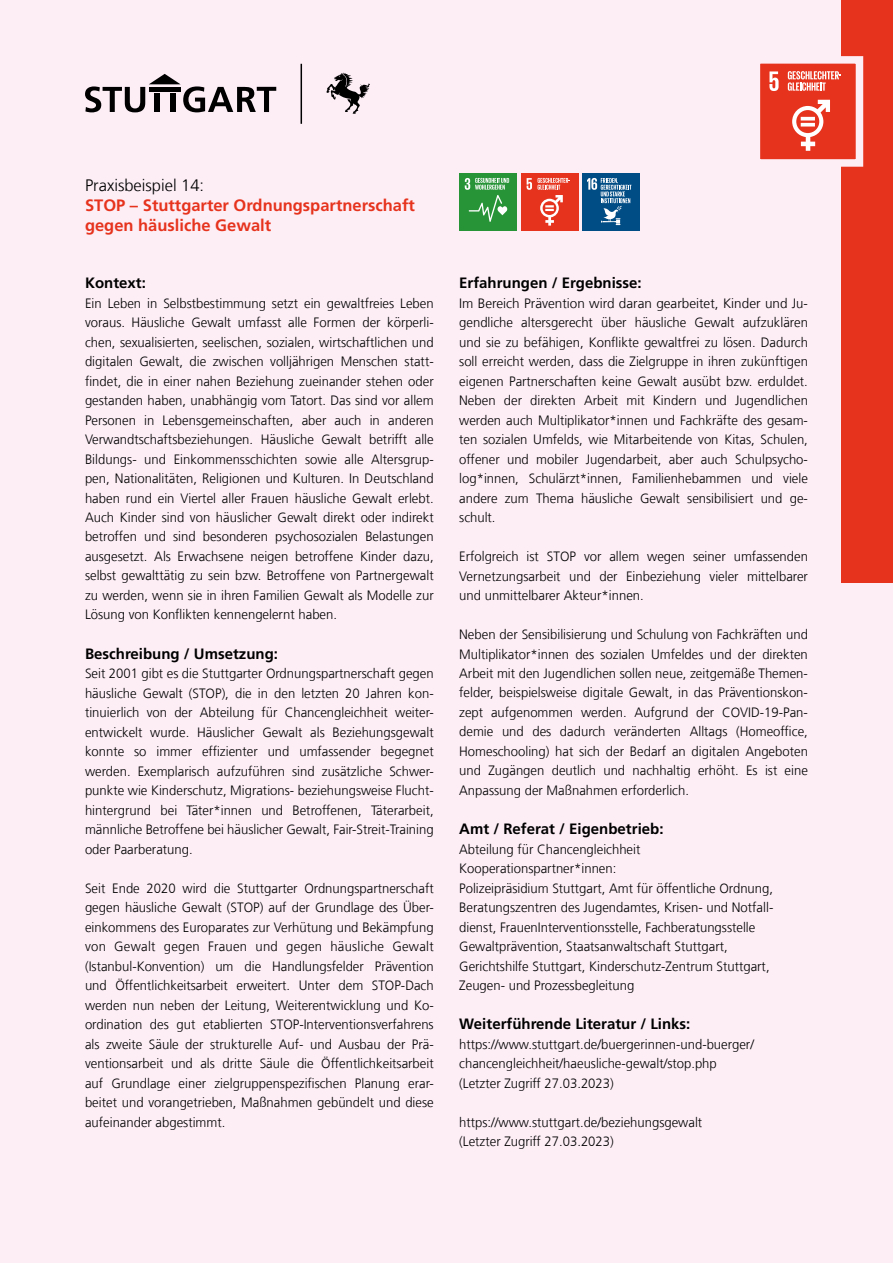
<style>
.page{position:relative;width:893px;height:1263px;background:#fdeef6}
.page>*{position:absolute;margin:0;border:0;box-sizing:border-box;transform-origin:0 0}
.t1{font:700 16.5px/19.8px "Frutiger LT Com";color:#e6331d}
.t2{font:700 15px "Frutiger LT Com";color:#000}
.Fliesstext_Block_9_13{font:300 13.5px/19.5px "Frutiger LT Com";color:#000;text-align:justify}
.s1{font-weight:300;color:#000}
</style>
<div class="page">
<svg style="left:85px;top:74px;width:191px;height:38px"></svg>
<svg style="left:326px;top:72px;width:44px;height:42px"></svg>
<hr style="left:301px;top:64px;width:1px;height:60px;background:#000">
<div style="left:842px;top:0;width:51px;height:583px;background:#e6331d"></div>
<svg style="left:760px;top:52px;width:104px;height:118px"></svg>
<div style="left:459px;top:173px;width:58px;height:58px;background:#289438"></div>
<svg style="left:465px;top:178px;width:44px;height:44px"></svg>
<div style="left:521px;top:173px;width:57px;height:58px;background:#e6331d"></div>
<svg style="left:527px;top:178px;width:5px;height:12px"></svg>
<svg style="left:538px;top:178px;width:32px;height:48px"></svg>
<div style="left:583px;top:173px;width:57px;height:58px;background:#004c84"></div>
<svg style="left:587px;top:178px;width:44px;height:47px"></svg>
<h1 class="t1" style="left:85px;top:176px;width:331px"><span class="s1">Praxisbeispiel 14:<br></span>STOP – Stuttgarter Ordnungspartnerschaft gegen häusliche Gewalt</h1>
<h2 class="t2" style="left:85px;top:274px;width:62px">Kontext:</h2>
<p class="Fliesstext_Block_9_13" style="left:85px;top:293px;width:350px">Ein Leben in Selbstbestimmung setzt ein gewaltfreies Leben voraus. Häusliche Gewalt umfasst alle Formen der körperli&shy;chen, sexualisierten, seelischen, sozialen, wirtschaftlichen und digitalen Gewalt, die zwischen volljährigen Menschen statt&shy;findet, die in einer nahen Beziehung zueinander stehen oder gestanden haben, unabhängig vom Tatort. Das sind vor allem Personen in Lebensgemeinschaften, aber auch in anderen Verwandtschaftsbeziehungen. Häusliche Gewalt betrifft alle Bildungs- und Einkommensschichten sowie alle Altersgrup&shy;pen, Nationalitäten, Religionen und Kulturen. In Deutschland haben rund ein Viertel aller Frauen häusliche Gewalt erlebt.<br>Auch Kinder sind von häuslicher Gewalt direkt oder indirekt betroffen und sind besonderen psychosozialen Belastungen ausgesetzt. Als Erwachsene neigen betroffene Kinder dazu, selbst gewalttätig zu sein bzw. Betroffene von Partnergewalt zu werden, wenn sie in ihren Familien Gewalt als Modelle zur Lösung von Konflikten kennengelernt haben.</p>
<h2 class="t2" style="left:85px;top:645px;width:195px">Beschreibung / Umsetzung:</h2>
<p class="Fliesstext_Block_9_13" style="left:85px;top:664px;width:350px">Seit 2001 gibt es die Stuttgarter Ordnungspartnerschaft gegen häusliche Gewalt (STOP), die in den letzten 20 Jahren kon&shy;tinuierlich von der Abteilung für Chancengleichheit weiter&shy;entwickelt wurde. Häuslicher Gewalt als Beziehungsgewalt konnte so immer effizienter und umfassender begegnet werden. Exemplarisch aufzuführen sind zusätzliche Schwer&shy;punkte wie Kinderschutz, Migrations- beziehungsweise Flucht&shy;hintergrund bei Täter*innen und Betroffenen, Täterarbeit, männliche Betroffene bei häuslicher Gewalt, Fair-Streit-Training oder Paarberatung.</p>
<p class="Fliesstext_Block_9_13" style="left:85px;top:878px;width:350px">Seit Ende 2020 wird die Stuttgarter Ordnungspartnerschaft gegen häusliche Gewalt (STOP) auf der Grundlage des Über&shy;einkommens des Europarates zur Verhütung und Bekämpfung von Gewalt gegen Frauen und gegen häusliche Gewalt (Istanbul-Konvention) um die Handlungsfelder Prävention und Öffentlichkeitsarbeit erweitert. Unter dem STOP-Dach werden nun neben der Leitung, Weiterentwicklung und Ko&shy;ordination des gut etablierten STOP-Interventionsverfahrens als zweite Säule der strukturelle Auf- und Ausbau der Prä&shy;ventionsarbeit und als dritte Säule die Öffentlichkeitsarbeit auf Grundlage einer zielgruppenspezifischen Planung erar&shy;beitet und vorangetrieben, Maßnahmen gebündelt und diese aufeinander abgestimmt.</p>
<h2 class="t2" style="left:459px;top:274px;width:184px">Erfahrungen / Ergebnisse:</h2>
<p class="Fliesstext_Block_9_13" style="left:459px;top:293px;width:350px">Im Bereich Prävention wird daran gearbeitet, Kinder und Ju&shy;gendliche altersgerecht über häusliche Gewalt aufzuklären und sie zu befähigen, Konflikte gewaltfrei zu lösen. Dadurch soll erreicht werden, dass die Zielgruppe in ihren zukünftigen eigenen Partnerschaften keine Gewalt ausübt bzw. erduldet.<br>Neben der direkten Arbeit mit Kindern und Jugendlichen werden auch Multiplikator*innen und Fachkräfte des gesam&shy;ten sozialen Umfelds, wie Mitarbeitende von Kitas, Schulen, offener und mobiler Jugendarbeit, aber auch Schulpsycho&shy;log*innen, Schulärzt*innen, Familienhebammen und viele andere zum Thema häusliche Gewalt sensibilisiert und ge&shy;schult.</p>
<p class="Fliesstext_Block_9_13" style="left:459px;top:547px;width:350px">Erfolgreich ist STOP vor allem wegen seiner umfassenden Vernetzungsarbeit und der Einbeziehung vieler mittelbarer und unmittelbarer Akteur*innen.</p>
<p class="Fliesstext_Block_9_13" style="left:459px;top:625px;width:350px">Neben der Sensibilisierung und Schulung von Fachkräften und Multiplikator*innen des sozialen Umfeldes und der direkten Arbeit mit den Jugendlichen sollen neue, zeitgemäße Themen&shy;felder, beispielsweise digitale Gewalt, in das Präventionskon&shy;zept aufgenommen werden. Aufgrund der COVID-19-Pan&shy;demie und des dadurch veränderten Alltags (Homeoffice, Homeschooling) hat sich der Bedarf an digitalen Angeboten und Zugängen deutlich und nachhaltig erhöht. Es ist eine Anpassung der Maßnahmen erforderlich.</p>
<h2 class="t2" style="left:459px;top:820px;width:206px">Amt / Referat / Eigenbetrieb:</h2>
<p class="Fliesstext_Block_9_13" style="left:459px;top:839px;width:183px">Abteilung für Chancengleichheit</p>
<p class="Fliesstext_Block_9_13" style="left:459px;top:859px;width:159px">Kooperationspartner*innen:</p>
<p class="Fliesstext_Block_9_13" style="left:459px;top:878px;width:315px">Polizeipräsidium Stuttgart, Amt für öffentliche Ordnung,</p>
<p class="Fliesstext_Block_9_13" style="left:459px;top:898px;width:316px;text-align:left">Beratungszentren des Jugendamtes, Krisen- und Notfall&shy;dienst, FrauenInterventionsstelle, Fachberatungsstelle Gewaltprävention, Staatsanwaltschaft Stuttgart, Gerichtshilfe Stuttgart, Kinderschutz-Zentrum Stuttgart, Zeugen- und Prozessbegleitung</p>
<h2 class="t2" style="left:459px;top:1015px;width:233px">Weiterführende Literatur / Links:</h2>
<p class="Fliesstext_Block_9_13" style="left:459px;top:1034px;width:296px">https://www.stuttgart.de/buergerinnen-und-buerger/ chancengleichheit/haeusliche-gewalt/stop.php</p>
<p class="Fliesstext_Block_9_13" style="left:459px;top:1073px;width:156px">(Letzter Zugriff 27.03.2023)</p>
<p class="Fliesstext_Block_9_13" style="left:459px;top:1112px;width:245px">https://www.stuttgart.de/beziehungsgewalt</p>
<p class="Fliesstext_Block_9_13" style="left:459px;top:1132px;width:156px">(Letzter Zugriff 27.03.2023)</p>
</div>
